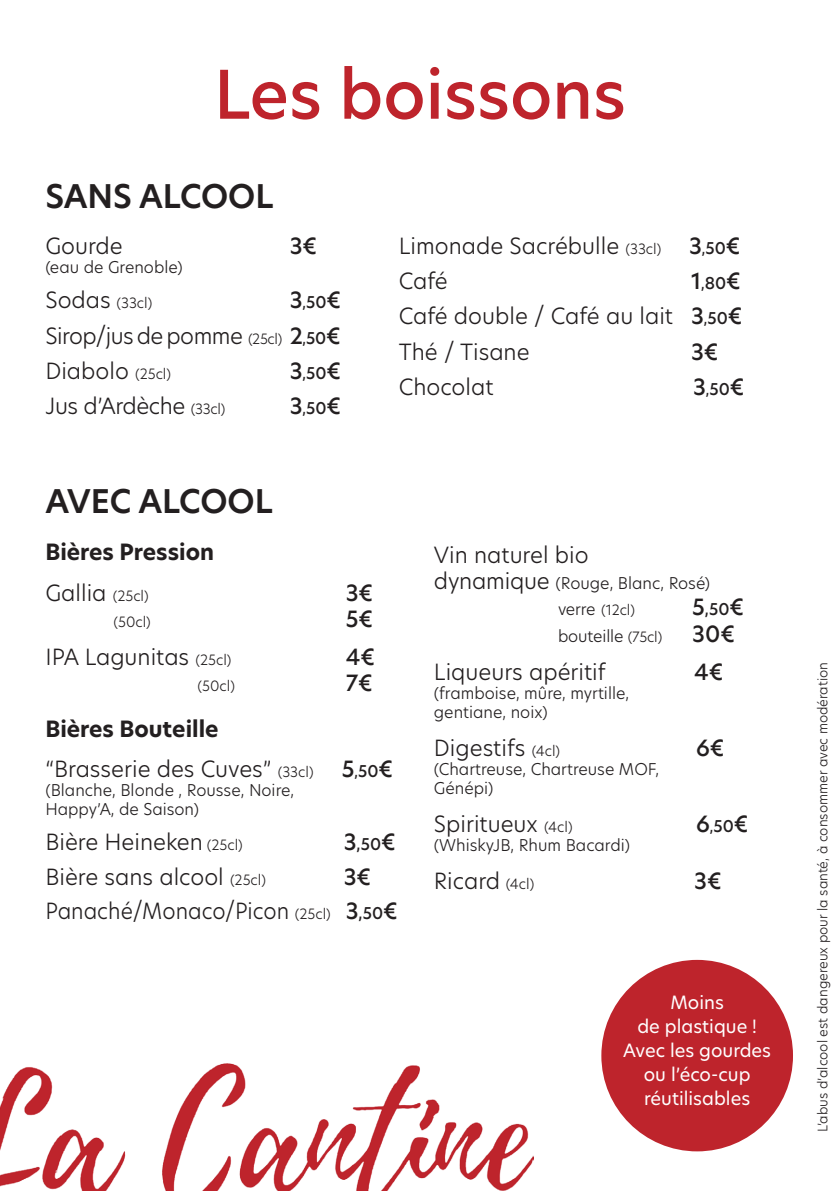
<style>
.page{position:relative;width:840px;height:1191px;background:#fff}
.page>*{position:absolute;margin:0;border:0;box-sizing:border-box;transform-origin:0 0}
.Titre_1{font:500 65.8px "New Hero";color:#be242c}
.Chapeau{font:600 32px "New Hero";color:#231f20}
.Intertitre___10{font:300 22px "New Hero";color:#231f20}
.Intertitre___10-2{font:500 22px "New Hero";color:#231f20}
.Intertitre___10-3{font:300 22px "New Hero";color:#231f20;scale:.95 1}
.Intertitre___10-4{font:700 22px "New Hero";color:#231f20}
.Intertitre___10-5{font:300 22px "New Hero";letter-spacing:-.025em;color:#231f20}
.Intertitre___10-6{font:300 22px "New Hero";letter-spacing:-.02em;color:#231f20}
.Date_recto{font:18px/24px "New Hero";color:#fff;text-align:center}
.Intertitre___10-7{font:300 16px/19.2px "New Hero";color:#231f20}
.Intertitre___10-8{font:500 16px "New Hero";color:#231f20}
.Intertitre___10-9{font:300 14px "New Hero";color:#231f20}
.Intertitre___10-10{font:300 13px "New Hero";color:#231f20}
.s1{font-size:22px}
.s2{font-size:14px}
.s3{font-size:16px}
.s4{font-weight:500}
.s5{font-weight:500;font-size:14px}
.s6{font-weight:500;font-size:16px}
</style>
<div class="page">
<img style="left:0;top:1063px;width:533px;height:128px">
<div style="left:601px;top:960px;width:191px;height:191px;background:#be242c;border-radius:50%"></div>
<p class="Titre_1" style="left:214px;top:50px;width:413px">Les boissons</p>
<p class="Chapeau" style="left:45px;top:175px;width:229px">SANS ALCOOL</p>
<p class="Intertitre___10" style="left:45px;top:230px;width:79px">Gourde</p>
<p class="Intertitre___10-2" style="left:289px;top:230px;width:29px">3€</p>
<p class="Intertitre___10-7" style="left:45px;top:257px;width:139px">(eau de Grenoble)</p>
<p class="Intertitre___10-9" style="left:45px;top:293px;width:108px"><span class="s1">Sodas</span> (33cl)</p>
<p class="Intertitre___10-2" style="left:289px;top:285px;width:53px">3<span class="s2">,</span><span class="s3">50</span>€</p>
<p class="Intertitre___10-5" style="left:45px;top:320px;width:297px">Sirop/jus de pomme <span class="s2">(25cl)</span> <span class="s4">2</span><span class="s5">,</span><span class="s6">50</span><span class="s4">€</span></p>
<p class="Intertitre___10" style="left:45px;top:356px;width:127px">Diabolo <span class="s2">(25cl)</span></p>
<p class="Intertitre___10-2" style="left:289px;top:356px;width:53px">3<span class="s2">,</span><span class="s3">50</span>€</p>
<p class="Intertitre___10-6" style="left:45px;top:391px;width:181px">Jus d’Ardèche <span class="s2">(33cl)</span></p>
<p class="Intertitre___10-2" style="left:289px;top:391px;width:53px">3<span class="s2">,</span><span class="s3">50</span>€</p>
<p class="Chapeau" style="left:45px;top:480px;width:229px">AVEC ALCOOL</p>
<p class="Intertitre___10" style="left:398px;top:230px;width:264px">Limonade Sacrébulle <span class="s2">(33cl)</span></p>
<p class="Intertitre___10-2" style="left:688px;top:230px;width:53px">3<span class="s2">,</span><span class="s3">50</span>€</p>
<p class="Intertitre___10" style="left:398px;top:266px;width:51px">Café</p>
<p class="Intertitre___10-2" style="left:690px;top:266px;width:51px">1<span class="s2">,</span><span class="s3">80</span>€</p>
<p class="Intertitre___10" style="left:398px;top:301px;width:345px">Café double / Café au lait <span class="s4">3</span><span class="s5">,</span><span class="s6">50</span><span class="s4">€</span></p>
<p class="Intertitre___10" style="left:398px;top:336px;width:132px">Thé / Tisane</p>
<p class="Intertitre___10-2" style="left:690px;top:336px;width:29px">3€</p>
<p class="Intertitre___10" style="left:398px;top:372px;width:96px">Chocolat</p>
<p class="Intertitre___10-2" style="left:692px;top:372px;width:53px">3<span class="s2">,</span><span class="s3">50</span>€</p>
<p class="Intertitre___10-4" style="left:45px;top:537px;width:170px">Bières Pression</p>
<p class="Intertitre___10" style="left:45px;top:578px;width:105px">Gallia <span class="s2">(25cl)</span></p>
<p class="Intertitre___10-2" style="left:345px;top:578px;width:29px">3€</p>
<p class="Intertitre___10-9" style="left:113px;top:613px;width:39px">(50cl)</p>
<p class="Intertitre___10-2" style="left:345px;top:604px;width:29px">5€</p>
<p class="Intertitre___10" style="left:45px;top:641px;width:187px">IPA Lagunitas <span class="s2">(25cl)</span></p>
<p class="Intertitre___10-2" style="left:345px;top:641px;width:31px">4€</p>
<p class="Intertitre___10-9" style="left:197px;top:676px;width:39px">(50cl)</p>
<p class="Intertitre___10-2" style="left:345px;top:667px;width:29px">7€</p>
<p class="Intertitre___10-4" style="left:45px;top:713px;width:174px">Bières Bouteille</p>
<p class="Intertitre___10" style="left:45px;top:754px;width:270px">“Brasserie des Cuves” <span class="s2">(33cl)</span></p>
<p class="Intertitre___10-2" style="left:341px;top:754px;width:53px">5<span class="s2">,</span><span class="s3">50</span>€</p>
<p class="Intertitre___10-7" style="left:45px;top:780px;width:250px">(Blanche, Blonde , Rousse, Noire,<br>Happy’A, de Saison)</p>
<p class="Intertitre___10" style="left:45px;top:827px;width:199px">Bière Heineken <span class="s2">(25cl)</span></p>
<p class="Intertitre___10-8" style="left:343px;top:833px;width:53px"><span class="s1">3</span>,50<span class="s1">€</span></p>
<p class="Intertitre___10" style="left:45px;top:861px;width:222px">Bière sans alcool <span class="s2">(25cl)</span></p>
<p class="Intertitre___10-2" style="left:343px;top:861px;width:29px">3€</p>
<p class="Intertitre___10-3" style="left:45px;top:896px;width:372px">Panaché/Monaco/Picon <span class="s2">(25cl)</span> <span class="s4">3</span><span class="s6">,50</span><span class="s4">€</span></p>
<p class="Intertitre___10" style="left:433px;top:539px;width:156px">Vin naturel bio</p>
<p class="Intertitre___10-7" style="left:433px;top:573px;width:277px"><span class="s1">dynamique</span> (Rouge, Blanc, Rosé)</p>
<p class="Intertitre___10-9" style="left:557px;top:600px;width:78px"><span class="s3">verre</span> (12cl)</p>
<p class="Intertitre___10-8" style="left:691px;top:598px;width:53px"><span class="s1">5</span>,50<span class="s1">€</span></p>
<p class="Intertitre___10-7" style="left:557px;top:626px;width:106px">bouteille <span class="s2">(75cl)</span></p>
<p class="Intertitre___10-2" style="left:691px;top:618px;width:44px">30€</p>
<p class="Intertitre___10" style="left:433px;top:656px;width:173px">Liqueurs apéritif</p>
<p class="Intertitre___10-2" style="left:693px;top:656px;width:31px">4€</p>
<p class="Intertitre___10-7" style="left:433px;top:683px;width:197px">(framboise, mûre, myrtille, gentiane, noix)</p>
<p class="Intertitre___10" style="left:433px;top:732px;width:128px">Digestifs <span class="s2">(4cl)</span></p>
<p class="Intertitre___10-2" style="left:695px;top:732px;width:30px">6€</p>
<p class="Intertitre___10-7" style="left:433px;top:759px;width:227px">(Chartreuse, Chartreuse MOF,<br>Génépi)</p>
<p class="Intertitre___10" style="left:433px;top:808px;width:140px">Spiritueux <span class="s2">(4cl)</span></p>
<p class="Intertitre___10-2" style="left:695px;top:808px;width:54px">6<span class="s2">,</span><span class="s3">50</span>€</p>
<p class="Intertitre___10-7" style="left:433px;top:835px;width:197px">(WhiskyJB, Rhum Bacardi)</p>
<p class="Intertitre___10" style="left:433px;top:865px;width:102px">Ricard <span class="s2">(4cl)</span></p>
<p class="Intertitre___10-2" style="left:693px;top:865px;width:29px">3€</p>
<p class="Date_recto" style="left:637px;top:990px;width:121px">Moins<br>de plastique !</p>
<p class="Date_recto" style="left:622px;top:1038px;width:149px">Avec les gourdes ou l’éco-cup réutilisables</p>
<p class="Intertitre___10-10" style="left:813px;top:1132px;width:471px;rotate:-90deg">L’abus d’alcool est dangereux pour la santé, à consommer avec modération</p>
</div>
